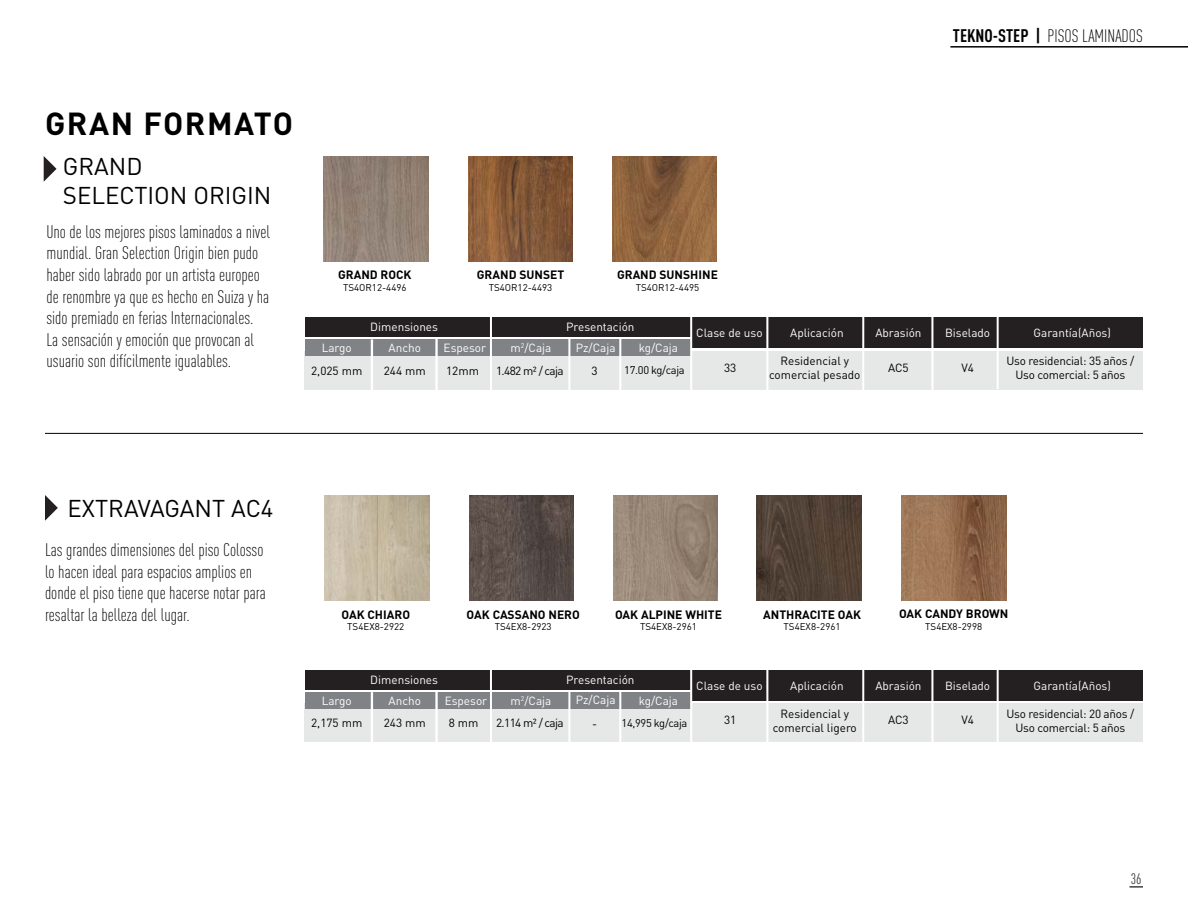
<style>
.page{position:relative;width:1188px;height:918px;background:#fff}
.page>*{position:absolute;margin:0;border:0;box-sizing:border-box;transform-origin:0 0}
.t1{font:700 31.5px "DIN";letter-spacing:.05em;color:#000}
.t2{font:24px/28.8px "DIN";color:#000}
.t3{font:300 18px/21.6px "DIN Cond";color:#000}
.t4{font:300 17.85px "DIN Cond";color:#000}
.t5{font:15px "DIN Cond";color:#454042}
.t6{font:700 12px "DIN";color:#000}
.t7{font:11.7px "DIN";color:#fff}
.t8{font:11.7px/14.1px "DIN";letter-spacing:-.02em;color:#000;text-align:center}
.t9{font:11.7px/14.1px "DIN";color:#000;text-align:center}
.t10{font:11.7px "DIN";letter-spacing:-.05em;color:#000}
.t11{font:11.1px "DIN";letter-spacing:-.03em;color:#000}
.t12{font:9.75px "DIN";color:#000}
.s1{font-weight:700;font-size:18px}
</style>
<div class="page">
<hr style="left:950px;top:46px;width:238px;height:2px;background:#000">
<svg style="left:44px;top:156px;width:13px;height:26px"></svg>
<svg style="left:45px;top:495px;width:13px;height:26px"></svg>
<img style="left:324px;top:156px;width:105px;height:105px">
<img style="left:325px;top:495px;width:105px;height:106px">
<img style="left:468px;top:156px;width:105px;height:105px">
<img style="left:469px;top:495px;width:105px;height:106px">
<img style="left:612px;top:156px;width:105px;height:105px">
<img style="left:613px;top:495px;width:105px;height:106px">
<img style="left:757px;top:495px;width:104px;height:106px">
<img style="left:901px;top:495px;width:105px;height:106px">
<div style="left:305px;top:351px;width:838px;height:38px;background:#e6e8e8"></div>
<div style="left:305px;top:704px;width:838px;height:38px;background:#e6e8e8"></div>
<div style="left:305px;top:340px;width:386px;height:16px;background:#808285"></div>
<div style="left:305px;top:692px;width:386px;height:17px;background:#808285"></div>
<div style="left:305px;top:318px;width:838px;height:19px;background:#241f21"></div>
<div style="left:305px;top:670px;width:838px;height:20px;background:#241f21"></div>
<div style="left:692px;top:317px;width:451px;height:30px;background:#241f21"></div>
<div style="left:692px;top:670px;width:451px;height:30px;background:#241f21"></div>
<hr style="left:490px;top:315px;width:2px;height:77px;background:#fff">
<hr style="left:490px;top:667px;width:2px;height:78px;background:#fff">
<hr style="left:435px;top:338px;width:3px;height:56px;background:#fff">
<hr style="left:435px;top:691px;width:3px;height:56px;background:#fff">
<hr style="left:371px;top:339px;width:2px;height:57px;background:#fff">
<hr style="left:371px;top:692px;width:2px;height:57px;background:#fff">
<hr style="left:690px;top:315px;width:2px;height:80px;background:#fff">
<hr style="left:690px;top:667px;width:2px;height:81px;background:#fff">
<hr style="left:568px;top:338px;width:2px;height:56px;background:#fff">
<hr style="left:568px;top:691px;width:2px;height:56px;background:#fff">
<hr style="left:619px;top:338px;width:2px;height:57px;background:#fff">
<hr style="left:619px;top:691px;width:2px;height:57px;background:#fff">
<hr style="left:766px;top:313px;width:2px;height:83px;background:#fff">
<hr style="left:766px;top:666px;width:2px;height:83px;background:#fff">
<hr style="left:862px;top:313px;width:2px;height:79px;background:#fff">
<hr style="left:862px;top:666px;width:2px;height:79px;background:#fff">
<hr style="left:931px;top:309px;width:2px;height:81px;background:#fff">
<hr style="left:931px;top:662px;width:2px;height:81px;background:#fff">
<hr style="left:997px;top:311px;width:2px;height:78px;background:#fff">
<hr style="left:997px;top:663px;width:2px;height:79px;background:#fff">
<hr style="left:45px;top:433px;width:1098px;height:1px;background:#000">
<svg style="left:1130px;top:886px;width:13px;height:2px"></svg>
<p class="t4" style="left:953px;top:25px;width:191px"><span class="s1">TEKNO-STEP |</span> PISOS LAMINADOS</p>
<h1 class="t1" style="left:45px;top:103px;width:250px">GRAN FORMATO</h1>
<h2 class="t2" style="left:63px;top:152px;width:210px">GRAND<br>SELECTION ORIGIN</h2>
<p class="t3" style="left:46px;top:221px;width:225px">Uno de los mejores pisos laminados a nivel mundial. Gran Selection Origin bien pudo haber sido labrado por un artista europeo de renombre ya que es hecho en Suiza y ha sido premiado en ferias Internacionales.<br>La sensación y emoción que provocan al usuario son difícilmente igualables.</p>
<p class="t6" style="left:338px;top:267px;width:75px">GRAND ROCK</p>
<p class="t12" style="left:343px;top:281px;width:65px">TS4OR12-4496</p>
<p class="t7" style="left:370px;top:320px;width:69px">Dimensiones</p>
<p class="t6" style="left:477px;top:267px;width:89px">GRAND SUNSET</p>
<p class="t12" style="left:489px;top:281px;width:65px">TS4OR12-4493</p>
<p class="t6" style="left:617px;top:267px;width:102px">GRAND SUNSHINE</p>
<p class="t12" style="left:636px;top:281px;width:65px">TS4OR12-4495</p>
<p class="t7" style="left:566px;top:320px;width:70px">Presentación</p>
<p class="t7" style="left:696px;top:326px;width:68px">Clase de uso</p>
<p class="t7" style="left:790px;top:326px;width:55px">Aplicación</p>
<p class="t7" style="left:322px;top:341px;width:32px">Largo</p>
<p class="t8" style="left:311px;top:363px;width:53px">2,025 mm</p>
<p class="t7" style="left:389px;top:341px;width:34px">Ancho</p>
<p class="t8" style="left:384px;top:363px;width:43px">244 mm</p>
<p class="t7" style="left:444px;top:341px;width:44px">Espesor</p>
<p class="t8" style="left:446px;top:363px;width:34px">12mm</p>
<p class="t7" style="left:511px;top:341px;width:42px">m<sup>2</sup>/Caja</p>
<p class="t10" style="left:496px;top:363px;width:69px">1.482 m² / caja</p>
<p class="t7" style="left:576px;top:340px;width:41px">Pz/Caja</p>
<p class="t8" style="left:592px;top:364px;width:8px">3</p>
<p class="t7" style="left:639px;top:341px;width:41px">kg/Caja</p>
<p class="t11" style="left:624px;top:363px;width:62px">17.00 kg/caja</p>
<p class="t8" style="left:724px;top:360px;width:14px">33</p>
<p class="t9" style="left:769px;top:353px;width:93px">Residencial y comercial pesado</p>
<p class="t7" style="left:875px;top:326px;width:48px">Abrasión</p>
<p class="t8" style="left:888px;top:360px;width:22px">AC5</p>
<p class="t7" style="left:945px;top:326px;width:47px">Biselado</p>
<p class="t8" style="left:961px;top:360px;width:14px">V4</p>
<p class="t7" style="left:1034px;top:326px;width:79px">Garantía(Años)</p>
<p class="t8" style="left:1007px;top:353px;width:129px">Uso residencial: 35 años /<br>Uso comercial: 5 años</p>
<h2 class="t2" style="left:67px;top:493px;width:207px">EXTRAVAGANT AC4</h2>
<p class="t3" style="left:45px;top:539px;width:222px">Las grandes dimensiones del piso Colosso lo hacen ideal para espacios amplios en donde el piso tiene que hacerse notar para resaltar la belleza del lugar.</p>
<p class="t6" style="left:342px;top:606px;width:70px">OAK CHIARO</p>
<p class="t12" style="left:347px;top:621px;width:58px">TS4EX8-2922</p>
<p class="t6" style="left:467px;top:606px;width:115px">OAK CASSANO NERO</p>
<p class="t12" style="left:495px;top:621px;width:58px">TS4EX8-2923</p>
<p class="t6" style="left:615px;top:606px;width:108px">OAK ALPINE WHITE</p>
<p class="t12" style="left:640px;top:621px;width:58px">TS4EX8-2961</p>
<p class="t6" style="left:763px;top:606px;width:99px">ANTHRACITE OAK</p>
<p class="t12" style="left:784px;top:621px;width:58px">TS4EX8-2961</p>
<p class="t6" style="left:899px;top:606px;width:111px">OAK CANDY BROWN</p>
<p class="t12" style="left:925px;top:620px;width:58px">TS4EX8-2998</p>
<p class="t7" style="left:322px;top:693px;width:32px">Largo</p>
<p class="t8" style="left:311px;top:716px;width:53px">2,175 mm</p>
<p class="t7" style="left:370px;top:672px;width:69px">Dimensiones</p>
<p class="t7" style="left:566px;top:672px;width:70px">Presentación</p>
<p class="t7" style="left:389px;top:693px;width:34px">Ancho</p>
<p class="t7" style="left:445px;top:693px;width:44px">Espesor</p>
<p class="t7" style="left:511px;top:693px;width:42px">m<sup>2</sup>/Caja</p>
<p class="t7" style="left:576px;top:693px;width:41px">Pz/Caja</p>
<p class="t7" style="left:639px;top:693px;width:41px">kg/Caja</p>
<p class="t8" style="left:384px;top:716px;width:43px">243 mm</p>
<p class="t8" style="left:449px;top:716px;width:31px">8 mm</p>
<p class="t10" style="left:496px;top:716px;width:69px">2.114 m² / caja</p>
<p class="t8" style="left:592px;top:717px;width:7px">-</p>
<p class="t11" style="left:622px;top:716px;width:67px">14,995 kg/caja</p>
<p class="t7" style="left:696px;top:678px;width:68px">Clase de uso</p>
<p class="t8" style="left:724px;top:713px;width:14px">31</p>
<p class="t7" style="left:790px;top:678px;width:55px">Aplicación</p>
<p class="t9" style="left:773px;top:706px;width:86px">Residencial y comercial ligero</p>
<p class="t7" style="left:875px;top:678px;width:48px">Abrasión</p>
<p class="t8" style="left:888px;top:713px;width:22px">AC3</p>
<p class="t7" style="left:945px;top:678px;width:47px">Biselado</p>
<p class="t8" style="left:961px;top:713px;width:14px">V4</p>
<p class="t7" style="left:1034px;top:678px;width:79px">Garantía(Años)</p>
<p class="t8" style="left:1007px;top:706px;width:129px">Uso residencial: 20 años /<br>Uso comercial: 5 años</p>
<p class="t5" style="left:1131px;top:870px;width:12px">36</p>
</div>
